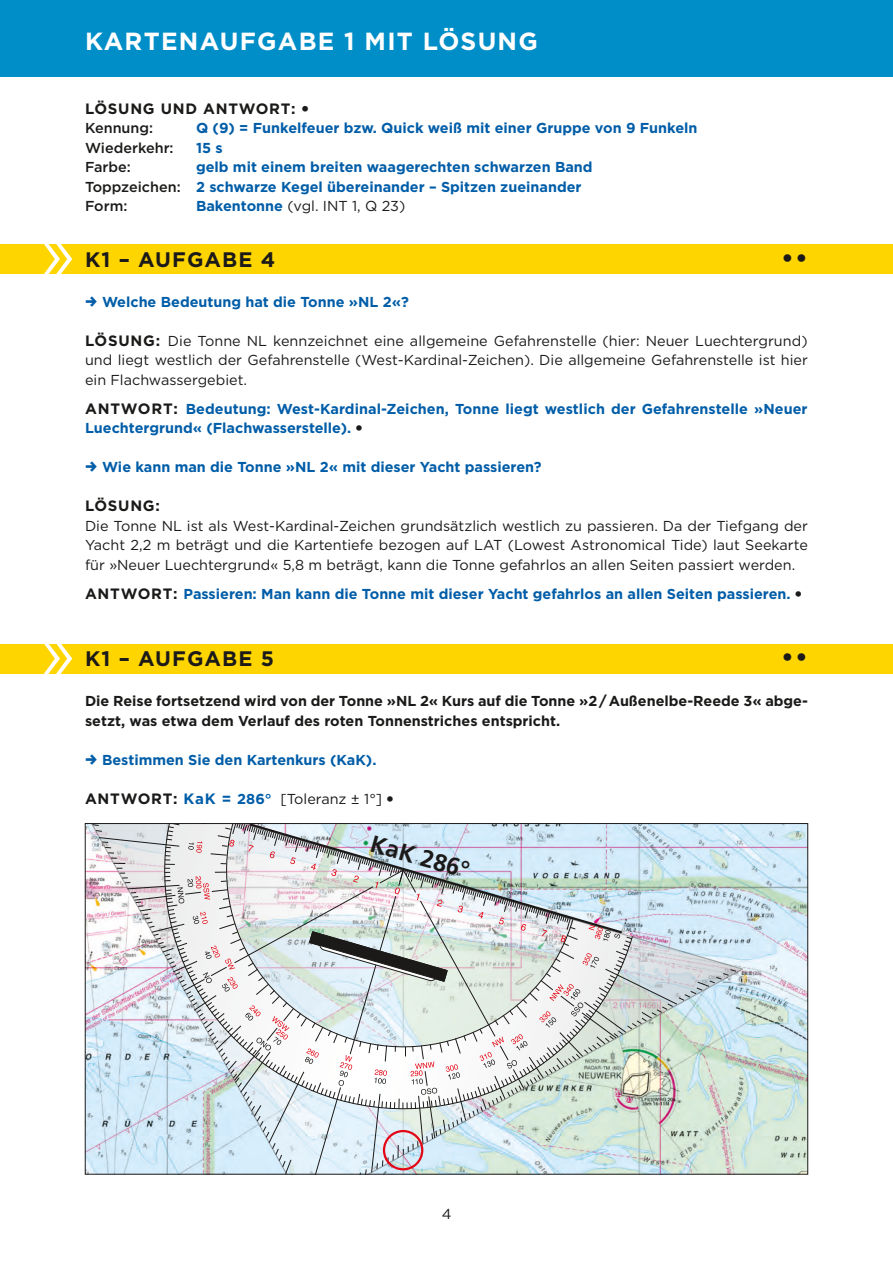
<style>
.page{position:relative;width:893px;height:1263px;background:#fff}
.page>*{position:absolute;margin:0;border:0;box-sizing:border-box;transform-origin:0 0}
.t1{font:700 25.5px "Gotham";color:#1b1a19}
.t2{font:700 24.75px "Gotham";letter-spacing:.05em;color:#fff}
.t3{font:700 24px "Frutiger";color:#1b1a19}
.t4{font:700 21px "Gotham";letter-spacing:.05em;color:#1b1a19}
.t5{font:700 15px "Gotham";letter-spacing:.05em;color:#1b1a19}
.t6{font:14.4px/19.5px "Gotham";color:#1b1a19;text-align:justify}
.t7{font:700 14.4px/19.5px "Gotham";color:#005da8}
.t8{font:700 14.4px/19.5px "Gotham";color:#1b1a19}
.t9{font:500 14.4px "Gotham";color:#1b1a19}
.s1{font-weight:900}
.s2{font-weight:500;color:#1b1a19}
.s3{font-weight:700;color:#005da8}
.s4{font-weight:700;font-size:15px}
.s5{font-size:15px;color:#1b1a19}
.s6{font-weight:900;color:#1b1a19}
.s7{font-weight:700;font-size:15px;color:#005da8}
</style>
<div class="page">
<div style="left:0;top:0;width:893px;height:77px;background:#008ec8"></div>
<div style="left:0;top:244px;width:893px;height:30px;background:#ffd500"></div>
<svg style="left:44px;top:244px;width:28px;height:30px"></svg>
<div style="left:0;top:644px;width:893px;height:30px;background:#ffd500"></div>
<svg style="left:44px;top:644px;width:28px;height:30px"></svg>
<img style="left:743px;top:825px;width:63px;height:347px">
<img style="left:92px;top:825px;width:644px;height:347px">
<div style="left:383px;top:1130px;width:40px;height:40px;border:2px solid #e30614;border-radius:50%"></div>
<h2 class="t2" style="left:85px;top:25px;width:454px">KARTENAUFGABE 1 MIT LÖSUNG</h2>
<p class="t5" style="left:85px;top:98px;width:226px">LÖSUNG UND ANTWORT: <span class="s1">•</span></p>
<p class="t9" style="left:85px;top:119px;width:70px">Kennung:</p>
<p class="t7" style="left:196px;top:118px;width:503px">Q (9) = Funkelfeuer bzw. Quick weiß mit einer Gruppe von 9 Funkeln</p>
<p class="t9" style="left:85px;top:138px;width:90px">Wiederkehr:</p>
<p class="t7" style="left:196px;top:138px;width:28px">15 s</p>
<p class="t9" style="left:85px;top:158px;width:47px">Farbe:</p>
<p class="t7" style="left:85px;top:157px;width:509px;text-indent:111px">gelb mit einem breiten waagerechten schwarzen Band<br><span class="s2">Toppzeichen:</span> 2 schwarze Kegel übereinander – Spitzen zueinander<br><span class="s2">Form:</span></p>
<p class="t6" style="left:196px;top:196px;width:211px"><span class="s3">Bakentonne</span> (vgl. INT 1, Q 23)</p>
<h3 class="t4" style="left:85px;top:245px;width:192px">K1 – AUFGABE 4</h3>
<h1 class="t1" style="left:781px;top:241px;width:28px">••</h1>
<p class="t7" style="left:102px;top:292px;width:308px">Welche Bedeutung hat die Tonne »NL 2«?</p>
<p class="t6" style="left:85px;top:330px;width:724px"><span class="s4">LÖSUNG:</span> Die Tonne NL kennzeichnet eine allgemeine Gefahrenstelle (hier: Neuer Luechtergrund) und liegt westlich der Gefahrenstelle (West-Kardinal-Zeichen). Die allgemeine Gefahrenstelle ist hier ein Flachwassergebiet.</p>
<p class="t7" style="left:85px;top:399px;width:724px"><span class="s5">ANTWORT:</span> Bedeutung: West-Kardinal-Zeichen, Tonne liegt westlich der Gefahrenstelle »Neuer<br>Luechtergrund« (Flachwasserstelle). <span class="s6">•</span></p>
<p class="t7" style="left:102px;top:457px;width:441px">Wie kann man die Tonne »NL 2« mit dieser Yacht passieren?</p>
<p class="t5" style="left:85px;top:496px;width:76px">LÖSUNG:</p>
<p class="t6" style="left:85px;top:516px;width:724px">Die Tonne NL ist als West-Kardinal-Zeichen grundsätzlich westlich zu passieren. Da der Tiefgang der Yacht 2,2 m beträgt und die Kartentiefe bezogen auf LAT (Lowest Astronomical Tide) laut Seekarte für »Neuer Luechtergrund« 5,8 m beträgt, kann die Tonne gefahrlos an allen Seiten passiert werden.</p>
<p class="t7" style="left:85px;top:584px;width:719px"><span class="s5">ANTWORT:</span> Passieren: Man kann die Tonne mit dieser Yacht gefahrlos an allen Seiten passieren. <span class="s6">•</span></p>
<h3 class="t4" style="left:85px;top:645px;width:191px">K1 – AUFGABE 5</h3>
<h1 class="t1" style="left:781px;top:640px;width:28px">••</h1>
<p class="t8" style="left:85px;top:691px;width:724px">Die Reise fortsetzend wird von der Tonne »NL 2« Kurs auf die Tonne »2 / Außenelbe-Reede 3« abge&shy;setzt, was etwa dem Verlauf des roten Tonnenstriches entspricht.</p>
<p class="t7" style="left:102px;top:750px;width:276px">Bestimmen Sie den Kartenkurs (KaK).</p>
<p class="t6" style="left:85px;top:789px;width:310px"><span class="s4">ANTWORT:</span> <span class="s7">KaK =</span> <span class="s3">286°</span> [Toleranz ± 1°] <span class="s1">•</span></p>
<h3 class="t3" style="left:375px;top:829px;width:103px;rotate:16deg">KaK 286°</h3>
<p class="t6" style="left:442px;top:1204px;width:11px">4</p>
</div>
